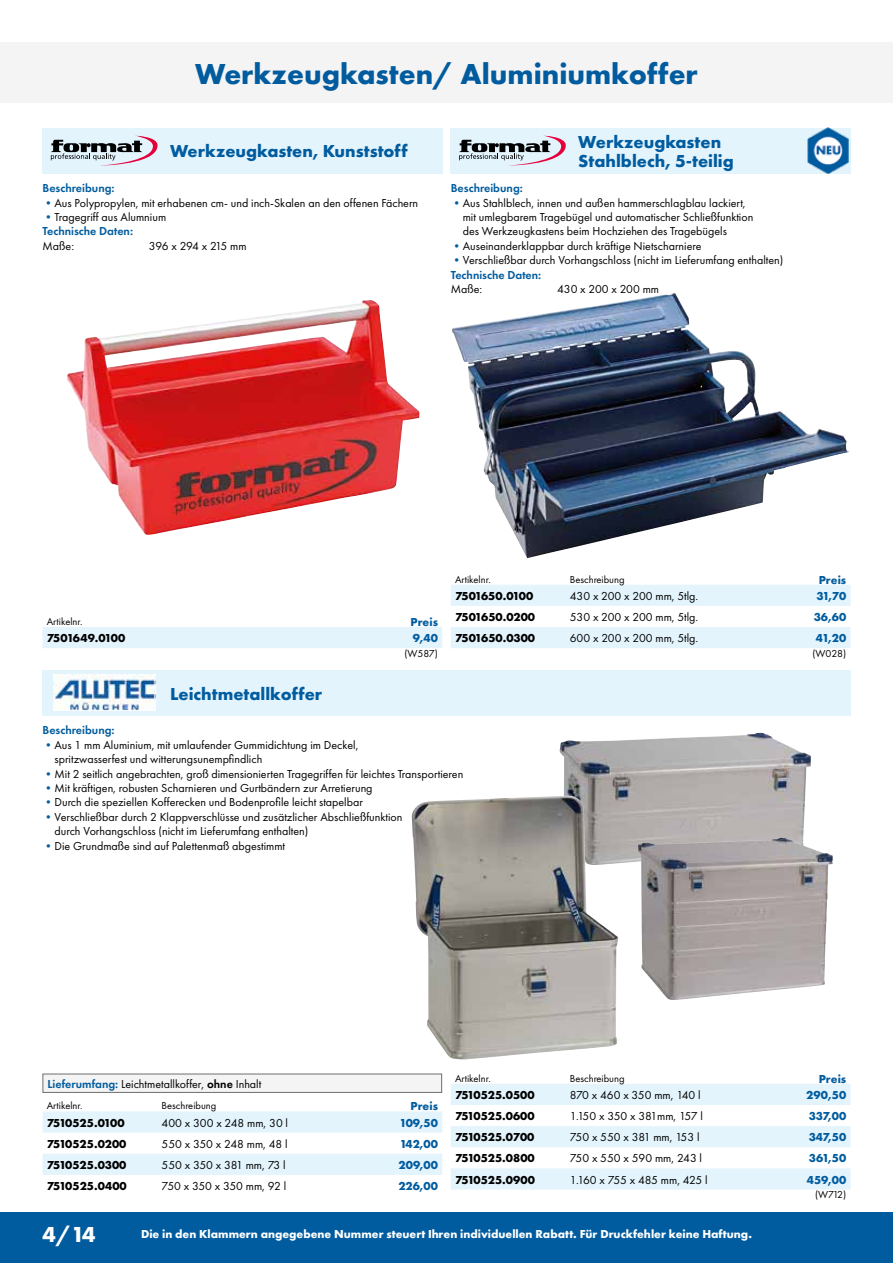
<style>
.page{position:relative;width:893px;height:1263px;background:#fff}
.page>*{position:absolute;margin:0;border:0;box-sizing:border-box;transform-origin:0 0}
.t1{font:700 30px "Futura PT";color:#005c9f}
.t2{font:700 22.5px "Futura PT";color:#fff}
.t3{font:700 18px/19.5px "Futura PT";color:#005c9f}
.t4{font:12px/14.4px "Futura PT";color:#000}
.t5{font:700 12px "Futura PT";color:#000}
.t6{font:700 12px "Futura PT";color:#005c9f}
.t7{font:700 12px "Futura PT";color:#fff}
.t8{font:600 12px "Futura PT";color:#005c9f}
.t9{font:12px "Futura PT";letter-spacing:-.02em;color:#000}
.t10{font:700 12px "Futura PT";letter-spacing:-.06em;color:#000}
.t11{font:12px "Futura PT";letter-spacing:-.035em;color:#000}
.t12{font:10.5px "Futura PT";color:#000}
.s1{color:#005c9f}
.s2{font-weight:600;color:#005c9f}
.s3{font-weight:600}
</style>
<div class="page">
<div style="left:0;top:1212px;width:893px;height:51px;background:#005c9f"></div>
<div style="left:574px;top:128px;width:276px;height:45px;background:#e3f4fd"></div>
<div style="left:451px;top:128px;width:123px;height:45px;background:#e3f4fd"></div>
<svg style="left:459px;top:136px;width:107px;height:29px"></svg>
<svg style="left:451px;top:585px;width:399px;height:63px"></svg>
<img style="left:452px;top:293px;width:398px;height:265px">
<div style="left:166px;top:128px;width:276px;height:45px;background:#e3f4fd"></div>
<div style="left:43px;top:128px;width:123px;height:45px;background:#e3f4fd"></div>
<svg style="left:51px;top:136px;width:107px;height:29px"></svg>
<div style="left:43px;top:627px;width:399px;height:21px;background:#e3f4fd"></div>
<img style="left:67px;top:300px;width:324px;height:235px">
<img style="left:808px;top:128px;width:42px;height:46px">
<div style="left:166px;top:670px;width:684px;height:46px;background:#e3f4fd"></div>
<div style="left:43px;top:670px;width:123px;height:46px;background:#e3f4fd"></div>
<img style="left:53px;top:675px;width:102px;height:35px">
<div style="left:43px;top:1074px;width:399px;height:18px;background:#f5f4f4"></div>
<div style="left:43px;top:1073px;width:399px;height:20px;border:1px solid #6f6f6e"></div>
<svg style="left:43px;top:1111px;width:399px;height:64px"></svg>
<svg style="left:451px;top:1084px;width:399px;height:105px"></svg>
<img style="left:560px;top:733px;width:197px;height:131px">
<img style="left:638px;top:838px;width:195px;height:162px">
<img style="left:412px;top:796px;width:206px;height:263px">
<div style="left:0;top:43px;width:893px;height:60px;background:#f5f4f4"></div>
<h1 class="t1" style="left:195px;top:55px;width:504px">Werkzeugkasten/ Aluminiumkoffer</h1>
<h3 class="t3" style="left:170px;top:141px;width:239px">Werkzeugkasten, Kunststoff</h3>
<p class="t8" style="left:43px;top:181px;width:74px">Beschreibung:</p>
<p class="t4" style="left:43px;top:195px;width:377px"><span class="s1">•</span>Aus Polypropylen, mit erhabenen cm- und inch-Skalen an den offenen Fächern</p>
<p class="t4" style="left:43px;top:210px;width:125px"><span class="s1">•</span>Tragegriff aus Alumnium<br><span class="s2">Technische Daten:</span></p>
<p class="t4" style="left:43px;top:238px;width:33px">Maße:</p>
<p class="t11" style="left:149px;top:239px;width:99px">396 x 294 x 215 mm</p>
<h3 class="t3" style="left:578px;top:131px;width:157px">Werkzeugkasten<br>Stahlblech, 5-teilig</h3>
<p class="t8" style="left:451px;top:181px;width:74px">Beschreibung:</p>
<p class="t4" style="left:463px;top:195px;width:292px;text-indent:-12px"><span class="s1">•</span>Aus Stahlblech, innen und außen hammerschlagblau lackiert, mit umlegbarem Tragebügel und automatischer Schließfunktion des Werkzeugkastens beim Hochziehen des Tragebügels</p>
<p class="t4" style="left:451px;top:238px;width:252px"><span class="s1">•</span>Auseinanderklappbar durch kräftige Nietscharniere</p>
<p class="t4" style="left:451px;top:253px;width:334px"><span class="s1">•</span>Verschließbar durch Vorhangschloss (nicht im Lieferumfang enthalten)<br><span class="s2">Technische Daten:</span></p>
<p class="t4" style="left:451px;top:282px;width:33px">Maße:</p>
<p class="t4" style="left:557px;top:282px;width:104px">430 x 200 x 200 mm</p>
<p class="t12" style="left:455px;top:573px;width:37px">Artikelnr.</p>
<p class="t12" style="left:570px;top:573px;width:56px">Beschreibung</p>
<p class="t6" style="left:819px;top:572px;width:29px">Preis</p>
<p class="t10" style="left:455px;top:588px;width:80px">7501650.0100</p>
<p class="t4" style="left:570px;top:589px;width:130px">430 x 200 x 200 mm, 5tlg.</p>
<p class="t6" style="left:816px;top:588px;width:31px">31,70</p>
<p class="t5" style="left:455px;top:609px;width:82px">7501650.0200</p>
<p class="t4" style="left:570px;top:610px;width:130px">530 x 200 x 200 mm, 5tlg.</p>
<p class="t6" style="left:814px;top:609px;width:34px">36,60</p>
<p class="t5" style="left:455px;top:630px;width:82px">7501650.0300</p>
<p class="t4" style="left:570px;top:631px;width:130px">600 x 200 x 200 mm, 5tlg.</p>
<p class="t6" style="left:816px;top:630px;width:32px">41,20</p>
<p class="t12" style="left:812px;top:647px;width:35px">(W028)</p>
<p class="t12" style="left:47px;top:615px;width:37px">Artikelnr.</p>
<p class="t6" style="left:411px;top:614px;width:29px">Preis</p>
<p class="t10" style="left:47px;top:630px;width:80px">7501649.0100</p>
<p class="t6" style="left:413px;top:630px;width:27px">9,40</p>
<p class="t12" style="left:404px;top:647px;width:35px">(W587)</p>
<h3 class="t3" style="left:170px;top:683px;width:154px">Leichtmetallkoffer</h3>
<p class="t8" style="left:43px;top:723px;width:74px">Beschreibung:</p>
<p class="t4" style="left:55px;top:737px;width:305px;text-indent:-12px"><span class="s1">•</span>Aus 1 mm Aluminium, mit umlaufender Gummidichtung im Deckel, spritzwasserfest und witterungsunempfindlich</p>
<p class="t4" style="left:43px;top:766px;width:422px"><span class="s1">•</span>Mit 2 seitlich angebrachten, groß dimensionierten Tragegriffen für leichtes Transportieren</p>
<p class="t4" style="left:43px;top:781px;width:332px"><span class="s1">•</span>Mit kräftigen, robusten Scharnieren und Gurtbändern zur Arretierung</p>
<p class="t4" style="left:43px;top:795px;width:322px"><span class="s1">•</span>Durch die speziellen Kofferecken und Bodenprofile leicht stapelbar</p>
<p class="t4" style="left:55px;top:809px;width:350px;text-indent:-12px"><span class="s1">•</span>Verschließbar durch 2 Klappverschlüsse und zusätzlicher Abschließfunktion durch Vorhangschloss (nicht im Lieferumfang enthalten)</p>
<p class="t4" style="left:43px;top:838px;width:244px"><span class="s1">•</span>Die Grundmaße sind auf Palettenmaß abgestimmt</p>
<p class="t4" style="left:48px;top:1076px;width:215px"><span class="s2">Lieferumfang:</span> Leichtmetallkoffer, <span class="s3">ohne</span> Inhalt</p>
<p class="t12" style="left:47px;top:1099px;width:37px">Artikelnr.</p>
<p class="t12" style="left:162px;top:1099px;width:56px">Beschreibung</p>
<p class="t6" style="left:411px;top:1099px;width:29px">Preis</p>
<p class="t10" style="left:47px;top:1115px;width:79px">7510525.0100</p>
<p class="t4" style="left:162px;top:1115px;width:128px">400 x 300 x 248 mm, 30 l</p>
<p class="t6" style="left:400px;top:1115px;width:40px">109,50</p>
<p class="t5" style="left:47px;top:1136px;width:81px">7510525.0200</p>
<p class="t4" style="left:162px;top:1136px;width:128px">550 x 350 x 248 mm, 48 l</p>
<p class="t6" style="left:400px;top:1136px;width:40px">142,00</p>
<p class="t5" style="left:47px;top:1157px;width:81px">7510525.0300</p>
<p class="t4" style="left:162px;top:1158px;width:126px">550 x 350 x 381 mm, 73 l</p>
<p class="t6" style="left:399px;top:1157px;width:41px">209,00</p>
<p class="t5" style="left:47px;top:1178px;width:81px">7510525.0400</p>
<p class="t9" style="left:162px;top:1179px;width:126px">750 x 350 x 350 mm, 92 l</p>
<p class="t6" style="left:398px;top:1178px;width:41px">226,00</p>
<p class="t12" style="left:455px;top:1072px;width:37px">Artikelnr.</p>
<p class="t12" style="left:570px;top:1072px;width:56px">Beschreibung</p>
<p class="t6" style="left:819px;top:1071px;width:29px">Preis</p>
<p class="t5" style="left:455px;top:1087px;width:81px">7510525.0500</p>
<p class="t4" style="left:570px;top:1088px;width:132px">870 x 460 x 350 mm, 140 l</p>
<p class="t6" style="left:806px;top:1087px;width:41px">290,50</p>
<p class="t5" style="left:455px;top:1108px;width:81px">7510525.0600</p>
<p class="t9" style="left:570px;top:1109px;width:135px">1.150 x 350 x 381mm, 157 l</p>
<p class="t6" style="left:809px;top:1108px;width:39px">337,00</p>
<p class="t5" style="left:455px;top:1129px;width:81px">7510525.0700</p>
<p class="t4" style="left:570px;top:1130px;width:131px">750 x 550 x 381 mm, 153 l</p>
<p class="t6" style="left:809px;top:1129px;width:39px">347,50</p>
<p class="t5" style="left:455px;top:1151px;width:81px">7510525.0800</p>
<p class="t4" style="left:570px;top:1151px;width:134px">750 x 550 x 590 mm, 243 l</p>
<p class="t6" style="left:809px;top:1151px;width:39px">361,50</p>
<p class="t5" style="left:455px;top:1172px;width:81px">7510525.0900</p>
<p class="t11" style="left:570px;top:1172px;width:139px">1.160 x 755 x 485 mm, 425 l</p>
<p class="t6" style="left:807px;top:1172px;width:41px">459,00</p>
<p class="t12" style="left:815px;top:1189px;width:33px">(W712)</p>
<h2 class="t2" style="left:43px;top:1220px;width:55px">4/14</h2>
<p class="t7" style="left:141px;top:1226px;width:612px">Die in den Klammern angegebene Nummer steuert Ihren individuellen Rabatt. Für Druckfehler keine Haftung.</p>
</div>
